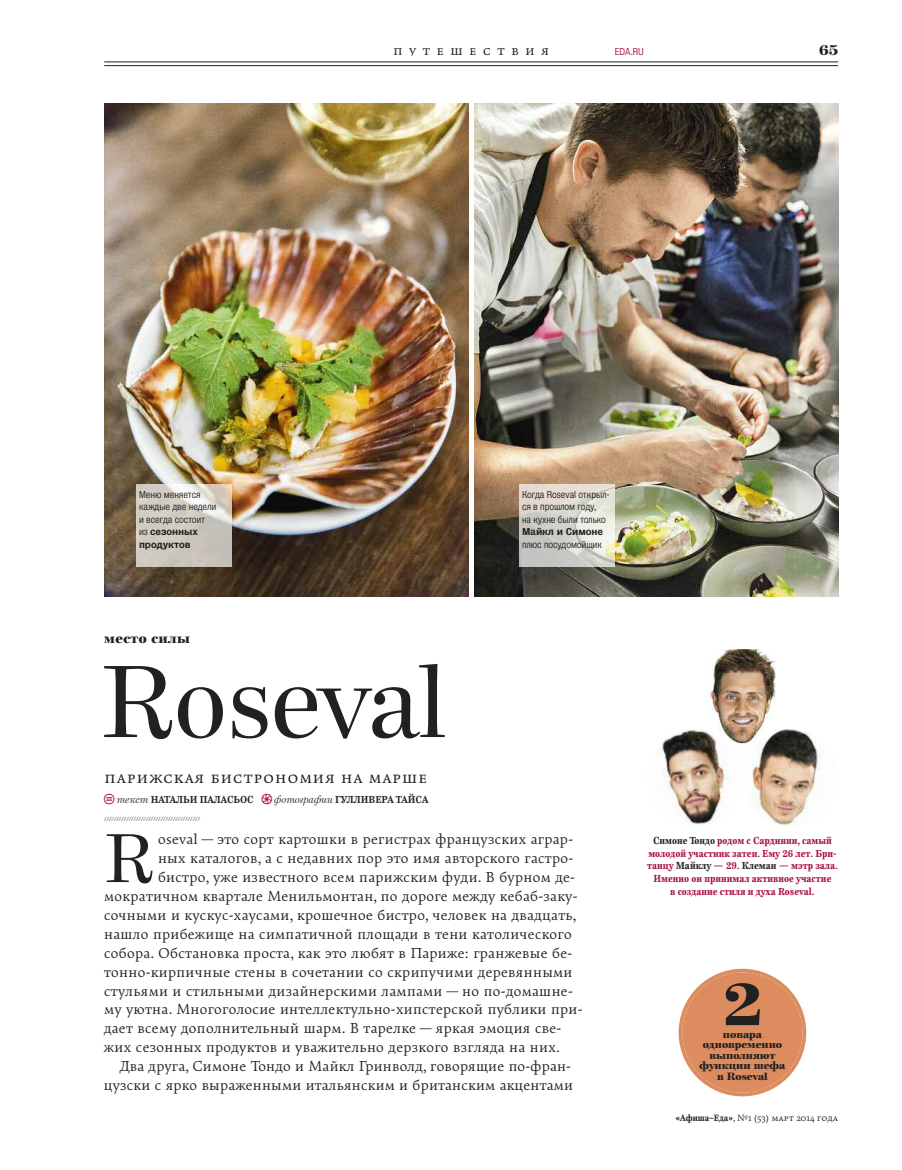
<style>
.page{position:relative;width:902px;height:1170px;background:#fff}
.page>*{position:absolute;margin:0;border:0;box-sizing:border-box;transform-origin:0 0}
.t1{font:101.4px "Eda Display";letter-spacing:-.015em;color:#212120}
.t2{font:68.25px "Eda Display";color:#212120}
.t3{font:700 60px "Eda Display";color:#212120}
.t4{font:16.5px "Afisha Serif";color:#212120}
.t5{font:14.25px "Afisha Serif";letter-spacing:.025em;color:#212120}
.t6{font:700 14.25px "Eda Display";color:#212120}
.t7{font:13.5px "Afisha Serif";color:#212120}
.t8{font:700 13.5px "Eda Display";letter-spacing:.035em;color:#212120}
.t9{font:10.5px/12.6px "Afisha Grotesk";letter-spacing:-.01em;color:#212120}
.t10{font:700 10.5px/10.5px "Eda Display";color:#212120;text-align:center}
.t11{font:700 10.5px "Afisha Grotesk";letter-spacing:-.01em;color:#212120}
.t12{font:10.5px "Afisha Grotesk";color:#a80b41}
.t13{font:700 10.05px/12.6px "Eda";color:#a80b41;text-align:center}
.t14{font:700 10.05px "Eda";color:#212120}
.t15{font:9px "Afisha Serif";color:#231f20}
.t16{font:6.3px "Afisha Grotesk";color:#212120}
.s1{font-weight:700}
.s2{font-family:"Afisha Signs";font-weight:400;font-size:14.25px;color:#a80b41}
.s3{font-weight:400;font-style:italic}
.s4{color:#212120}
.s5{font-family:"Eda";font-weight:700}
</style>
<div class="page">
<img style="left:104px;top:103px;width:364px;height:493px">
<img style="left:474px;top:103px;width:364px;height:493px">
<hr style="left:104px;top:62px;width:734px;height:1px;background:#212120">
<hr style="left:104px;top:65px;width:734px;height:1px;background:#212120">
<svg style="left:678px;top:968px;width:128px;height:128px"></svg>
<img style="left:646px;top:728px;width:96px;height:98px;border-radius:50%">
<img style="left:751px;top:729px;width:69px;height:97px">
<img style="left:694px;top:650px;width:96px;height:95px">
<img style="left:136px;top:485px;width:96px;height:82px">
<img style="left:519px;top:485px;width:95px;height:82px">
<p class="t7" style="left:393px;top:46px;width:158px">Путешествия</p>
<p class="t12" style="left:614px;top:46px;width:30px">EDA.RU</p>
<p class="t6" style="left:818px;top:46px;width:21px">65</p>
<p class="t9" style="left:139px;top:487px;width:79px">Меню меняется каждые две недели и всегда состоит из <span class="s1">сезонных продуктов</span></p>
<p class="t9" style="left:522px;top:487px;width:89px">Когда Roseval открыл&shy;ся в прошлом году,<br>на кухне были только</p>
<p class="t11" style="left:522px;top:525px;width:83px">Майкл и Симоне</p>
<p class="t9" style="left:522px;top:538px;width:82px">плюс посудомойщик</p>
<p class="t8" style="left:104px;top:633px;width:87px">место силы</p>
<h1 class="t1" style="left:100px;top:667px;width:347px">Roseval</h1>
<p class="t4" style="left:104px;top:770px;width:325px">Парижская бистрономия на марше</p>
<p class="t14" style="left:104px;top:796px;width:325px"><span class="s2">А</span> <span class="s3">текст</span> Натальи Паласьос <span class="s2">Ф</span> <span class="s3">фотографии</span> Гулливера тайса</p>
<p class="t16" style="left:104px;top:814px;width:97px">///////////////////////////////////////</p>
<h2 class="t2" style="left:104px;top:835px;width:52px">R</h2>
<p class="t5" style="left:158px;top:833px;width:416px">oseval — это сорт картошки в регистрах французских аграр-</p>
<p class="t5" style="left:158px;top:852px;width:417px">ных каталогов, а с недавних пор это имя авторского гастро-</p>
<p class="t5" style="left:158px;top:871px;width:418px">бистро, уже известного всем парижским фуди. В бурном де-</p>
<p class="t5" style="left:104px;top:890px;width:475px">мократичном квартале Менильмонтан, по дороге между кебаб-заку-</p>
<p class="t5" style="left:104px;top:909px;width:473px">сочными и кускус-хаусами, крошечное бистро, человек на двадцать,</p>
<p class="t5" style="left:104px;top:928px;width:469px">нашло прибежище на симпатичной площади в тени католического</p>
<p class="t5" style="left:104px;top:947px;width:469px">собора. Обстановка проста, как это любят в Париже: гранжевые бе-</p>
<p class="t5" style="left:104px;top:966px;width:470px">тонно-кирпичные стены в сочетании со скрипучими деревянными</p>
<p class="t5" style="left:104px;top:985px;width:470px">стульями и стильными дизайнерскими лампами — но по-домашне-</p>
<p class="t5" style="left:104px;top:1003px;width:480px">му уютна. Многоголосие интеллектульно-хипстерской публики при-</p>
<p class="t5" style="left:104px;top:1022px;width:459px">дает всему дополнительный шарм. В тарелке — яркая эмоция све-</p>
<p class="t5" style="left:104px;top:1041px;width:457px">жих сезонных продуктов и уважительно дерзкого взгляда на них.</p>
<p class="t5" style="left:120px;top:1060px;width:452px">Два друга, Симоне Тондо и Майкл Гринволд, говорящие по-фран-</p>
<p class="t5" style="left:104px;top:1079px;width:470px">цузски с ярко выраженными итальянским и британским акцентами</p>
<p class="t13" style="left:647px;top:835px;width:192px"><span class="s4">симоне тондо</span> родом с сардинии, самый молодой участник затеи. ему 26 лет. Бри&shy;танцу <span class="s4">Майклу</span> — 29. <span class="s4">Клеман</span> — мэтр зала. именно он принимал активное участие<br>в создание стиля и духа Roseval.</p>
<h3 class="t3" style="left:722px;top:983px;width:41px">2</h3>
<p class="t10" style="left:699px;top:1029px;width:87px">повара одновременно выполняют функции шефа в Roseval</p>
<p class="t15" style="left:675px;top:1113px;width:164px"><span class="s5">«Афиша–Еда»</span>, №1 (53) март 2014 года</p>
</div>
